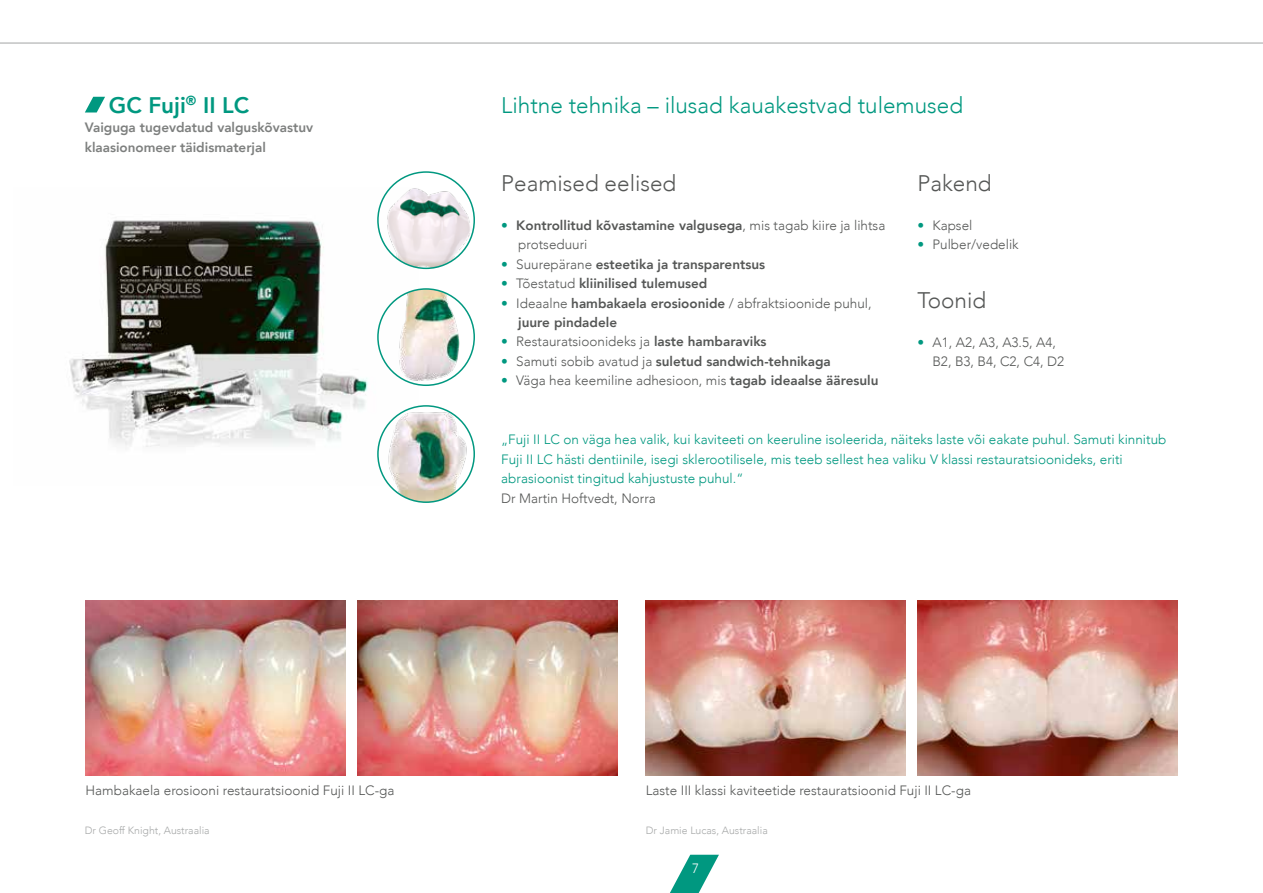
<style>
.page{position:relative;width:1263px;height:893px;background:#fff}
.page>*{position:absolute;margin:0;border:0;box-sizing:border-box;transform-origin:0 0}
.t1{font:300 22.5px "Avenir";color:#009880}
.t2{font:300 22.5px "Avenir";color:#555756}
.t3{font:800 22.5px "Avenir";color:#009880}
.t4{font:300 13.5px/19.5px "Avenir";color:#555756}
.t5{font:300 13.5px/19.5px "Avenir";color:#009880}
.t6{font:800 13.5px/19.5px "Avenir";color:#555756}
.t7{font:800 13.5px/19.5px "Avenir";color:#7d7f7e}
.t8{font:300 13.5px "Avenir";color:#fff}
.t9{font:300 10.5px "Avenir";color:#a7a9a9}
.s1{font-weight:800;color:#009880}
.s2{font-weight:800}
.s3{color:#009880}
.s4{font-weight:300}
</style>
<div class="page">
<svg style="left:670px;top:855px;width:49px;height:38px"></svg>
<img style="left:86px;top:600px;width:259px;height:176px">
<img style="left:69px;top:194px;width:350px;height:283px">
<svg style="left:85px;top:97px;width:20px;height:16px"></svg>
<img style="left:358px;top:600px;width:260px;height:176px">
<img style="left:646px;top:600px;width:260px;height:176px">
<img style="left:917px;top:600px;width:260px;height:175px">
<img style="left:383px;top:406px;width:86px;height:96px">
<div style="left:377px;top:405px;width:98px;height:98px;border:2px solid #009880;border-radius:50%"></div>
<img style="left:385px;top:172px;width:86px;height:96px">
<div style="left:377px;top:171px;width:98px;height:98px;border:2px solid #009880;border-radius:50%"></div>
<img style="left:389px;top:289px;width:85px;height:96px">
<div style="left:377px;top:288px;width:98px;height:98px;border:2px solid #009880;border-radius:50%"></div>
<hr style="left:0;top:42px;width:1263px;height:2px;background:#d0d1d1">
<h1 class="t3" style="left:109px;top:87px;width:142px">GC Fuji<sup>®</sup> II LC</h1>
<p class="t7" style="left:85px;top:118px;width:230px">Vaiguga tugevdatud valguskõvastuv klaasionomeer täidismaterjal</p>
<h1 class="t1" style="left:501px;top:91px;width:463px">Lihtne tehnika – ilusad kauakestvad tulemused</h1>
<h1 class="t2" style="left:501px;top:169px;width:177px">Peamised eelised</h1>
<p class="t4" style="left:518px;top:215px;width:369px;text-indent:-17px"><span class="s1">•</span> <span class="s2">Kontrollitud kõvastamine valgusega</span>, mis tagab kiire ja lihtsa protseduuri</p>
<p class="t6" style="left:501px;top:254px;width:265px"><span class="s3">•</span> <span class="s4">Suurepärane</span> esteetika ja transparentsus</p>
<p class="t6" style="left:501px;top:274px;width:208px"><span class="s3">•</span> <span class="s4">Tõestatud</span> kliinilised tulemused</p>
<p class="t6" style="left:518px;top:293px;width:355px;text-indent:-17px"><span class="s3">•</span> <span class="s4">Ideaalne</span> hambakaela erosioonide <span class="s4">/ abfraktsioonide puhul, </span>juure pindadele</p>
<p class="t4" style="left:501px;top:332px;width:267px"><span class="s1">•</span> Restauratsioonideks ja <span class="s2">laste hambaraviks</span></p>
<p class="t6" style="left:501px;top:352px;width:331px"><span class="s3">•</span> <span class="s4">Samuti sobib avatud ja</span> suletud sandwich-tehnikaga</p>
<p class="t4" style="left:501px;top:371px;width:379px"><span class="s1">•</span> Väga hea keemiline adhesioon, mis <span class="s2">tagab ideaalse ääresulu</span></p>
<h1 class="t2" style="left:917px;top:169px;width:76px">Pakend</h1>
<p class="t4" style="left:917px;top:215px;width:56px"><span class="s1">•</span> Kapsel</p>
<p class="t4" style="left:917px;top:235px;width:103px"><span class="s1">•</span> Pulber/vedelik</p>
<h1 class="t2" style="left:917px;top:286px;width:70px">Toonid</h1>
<p class="t4" style="left:932px;top:332px;width:133px;text-indent:-15px"><span class="s1">•</span> A1, A2, A3, A3.5, A4,<br>B2, B3, B4, C2, C4, D2</p>
<p class="t5" style="left:501px;top:430px;width:667px">„Fuji II LC on väga hea valik, kui kaviteeti on keeruline isoleerida, näiteks laste või eakate puhul. Samuti kinnitub<br>Fuji II LC hästi dentiinile, isegi sklerootilisele, mis teeb sellest hea valiku V klassi restauratsioonideks, eriti abrasioonist tingitud kahjustuste puhul.“</p>
<p class="t4" style="left:501px;top:488px;width:156px">Dr Martin Hoftvedt, Norra</p>
<p class="t4" style="left:86px;top:781px;width:310px">Hambakaela erosiooni restauratsioonid Fuji II LC-ga</p>
<p class="t4" style="left:646px;top:781px;width:327px">Laste III klassi kaviteetide restauratsioonid Fuji II LC-ga</p>
<p class="t9" style="left:85px;top:824px;width:126px">Dr Geoff Knight, Austraalia</p>
<p class="t9" style="left:646px;top:824px;width:123px">Dr Jamie Lucas, Austraalia</p>
<p class="t8" style="left:692px;top:860px;width:9px">7</p>
</div>
